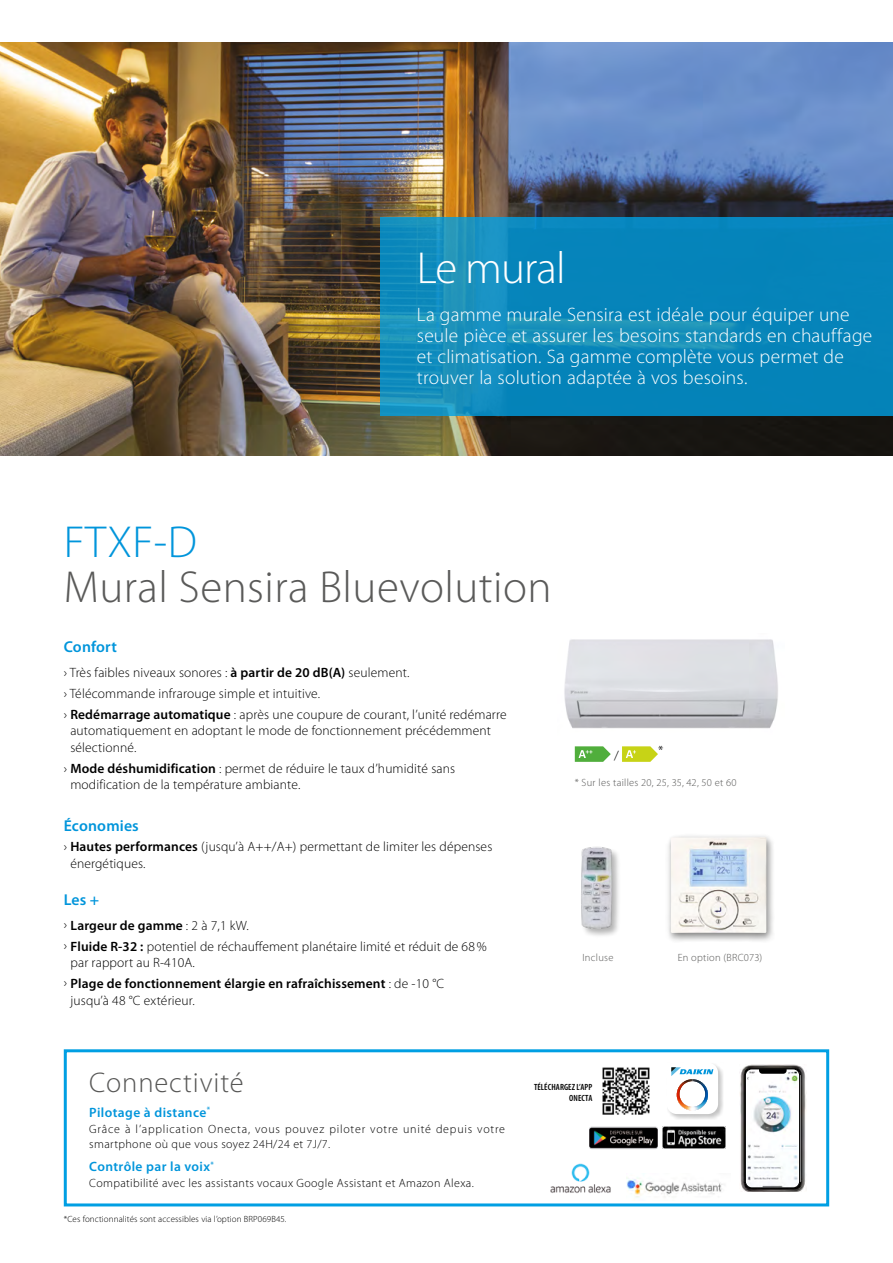
<style>
.page{position:relative;width:893px;height:1263px;background:#fff}
.page>*{position:absolute;margin:0;border:0;box-sizing:border-box;transform-origin:0 0}
.t1{font:300 45px "Myriad Pro";letter-spacing:.01em;color:#5a5a59}
.t2{font:300 45px "Myriad Pro";letter-spacing:-.02em;color:#fff}
.t3{font:300 45px "Myriad Pro";color:#0095db}
.t4{font:300 28.5px "Myriad Pro";letter-spacing:.03em;color:#575756}
.t5{font:300 19.5px/21px "Myriad Pro";letter-spacing:.01em;color:#fff}
.t6{font:600 15.75px "Myriad Pro";letter-spacing:.01em;color:#0095db}
.t7{font:300 13.5px/20.7px "Myriad Pro";letter-spacing:.01em;color:#000}
.t8{font:600 13.5px/20.7px "Myriad Pro";letter-spacing:.01em;color:#000}
.t9{font:600 13.5px "Myriad Pro";letter-spacing:.03em;color:#0095db}
.t10{font:300 12px/15.6px "Myriad Pro";letter-spacing:.065em;color:#000}
.t11{font:300 12px "Myriad Pro";letter-spacing:.03em;color:#000}
.t12{font:300 10.5px "Myriad Pro";letter-spacing:.03em;color:#575756}
.t13{font:300 10.5px "Myriad Pro";letter-spacing:.025em;color:#5a5a59}
.t14{font:300 9px "Myriad Pro";letter-spacing:.01em;color:#000}
.t15{font:600 condensed 9px/10.5px "Myriad Pro";letter-spacing:.01em;color:#000;text-align:right}
.s1{font-weight:600}
.s2{font-weight:300}
</style>
<div class="page">
<img style="left:0;top:43px;width:893px;height:412px">
<svg style="left:380px;top:217px;width:513px;height:199px;background:#0a87bb"></svg>
<div style="left:581px;top:846px;width:40px;height:92px;background:#000;opacity:.3"></div>
<img style="left:581px;top:846px;width:40px;height:86px">
<img style="left:564px;top:639px;width:214px;height:90px">
<div style="left:665px;top:833px;width:110px;height:110px;background:#5a5a59;opacity:.75"></div>
<img style="left:671px;top:837px;width:95px;height:96px">
<svg style="left:575px;top:746px;width:36px;height:16px"></svg>
<svg style="left:622px;top:746px;width:36px;height:16px"></svg>
<div style="left:64px;top:1049px;width:765px;height:157px;border:3px solid #009fe3"></div>
<svg style="left:602px;top:1067px;width:48px;height:47px;background:#808080"></svg>
<img style="left:662px;top:1127px;width:63px;height:21px">
<img style="left:589px;top:1126px;width:69px;height:23px">
<div style="left:666px;top:1062px;width:58px;height:58px;background:#000;opacity:.23"></div>
<div style="left:667px;top:1063px;width:51px;height:51px;background:#fff;border-radius:10px"></div>
<svg style="left:671px;top:1067px;width:42px;height:47px"></svg>
<img style="left:739px;top:1064px;width:67px;height:128px">
<img style="left:745px;top:1069px;width:55px;height:119px">
<div style="left:745px;top:1068px;width:55px;height:120px;border:1px solid #000;border-radius:7px"></div>
<svg style="left:759px;top:1069px;width:28px;height:5px"></svg>
<img style="left:627px;top:1177px;width:96px;height:21px">
<img style="left:550px;top:1163px;width:61px;height:30px">
<h1 class="t2" style="left:417px;top:243px;width:150px">Le mural</h1>
<h3 class="t5" style="left:417px;top:304px;width:457px">La gamme murale Sensira est idéale pour équiper une seule pièce et assurer les besoins standards en chauffage et climatisation. Sa gamme complète vous permet de trouver la solution adaptée à vos besoins.</h3>
<h1 class="t3" style="left:64px;top:517px;width:135px">FTXF-D</h1>
<h1 class="t1" style="left:64px;top:562px;width:489px">Mural Sensira Bluevolution</h1>
<p class="t6" style="left:64px;top:637px;width:55px">Confort</p>
<p class="t7" style="left:64px;top:663px;width:444px">› Très faibles niveaux sonores : <span class="s1">à partir de 20 dB(A)</span> seulement.<br>› Télécommande infrarouge simple et intuitive.<br>› <span class="s1">Redémarrage automatique</span> : après une coupure de courant, l’unité redémarre</p>
<p class="t7" style="left:70px;top:723px;width:422px;line-height:16.5px">automatiquement en adoptant le mode de fonctionnement précédemment sélectionné.</p>
<p class="t7" style="left:70px;top:760px;width:386px;line-height:16.5px;text-indent:-7px">› <span class="s1">Mode déshumidification</span> : permet de réduire le taux d’humidité sans modification de la température ambiante.</p>
<p class="t6" style="left:64px;top:815px;width:77px">Économies</p>
<p class="t7" style="left:70px;top:839px;width:423px;line-height:16.5px;text-indent:-7px">› <span class="s1">Hautes performances</span> (jusqu’à A++/A+) permettant de limiter les dépenses énergétiques.</p>
<p class="t6" style="left:64px;top:890px;width:37px">Les +</p>
<p class="t7" style="left:64px;top:915px;width:424px">› <span class="s1">Largeur de gamme</span> : 2 à 7,1 kW.<br>› <span class="s1">Fluide R-32 :</span> potentiel de réchauffement planétaire limité et réduit de 68 %</p>
<p class="t8" style="left:64px;top:952px;width:382px;text-indent:7px"><span class="s2">par rapport au R-410A.<br>›</span> Plage de fonctionnement élargie en rafraîchissement <span class="s2">: de -10 °C</span></p>
<p class="t7" style="left:70px;top:990px;width:126px">jusqu’à 48 °C extérieur.</p>
<p class="t7" style="left:614px;top:745px;width:6px">/</p>
<p class="t7" style="left:658px;top:741px;width:7px">*</p>
<p class="t12" style="left:575px;top:777px;width:163px">* Sur les tailles 20, 25, 35, 42, 50 et 60</p>
<p class="t13" style="left:582px;top:952px;width:33px">Incluse</p>
<p class="t12" style="left:678px;top:952px;width:86px">En option (BRC073)</p>
<h2 class="t4" style="left:89px;top:1067px;width:156px">Connectivité</h2>
<p class="t9" style="left:89px;top:1104px;width:123px">Pilotage à distance<sup>*</sup></p>
<p class="t10" style="left:89px;top:1121px;width:417px">Grâce à l’application Onecta, vous pouvez piloter votre unité depuis votre smartphone où que vous soyez 24H/24 et 7J/7.</p>
<p class="t9" style="left:89px;top:1158px;width:126px">Contrôle par la voix<sup>*</sup></p>
<p class="t11" style="left:89px;top:1176px;width:386px">Compatibilité avec les assistants vocaux Google Assistant et Amazon Alexa.</p>
<p class="t14" style="left:64px;top:1214px;width:224px">*Ces fonctionnalités sont accessibles via l’option BRP069B45.</p>
<p class="t15" style="left:534px;top:1082px;width:60px">TÉLÉCHARGEZ L’APP<br>ONECTA</p>
</div>
